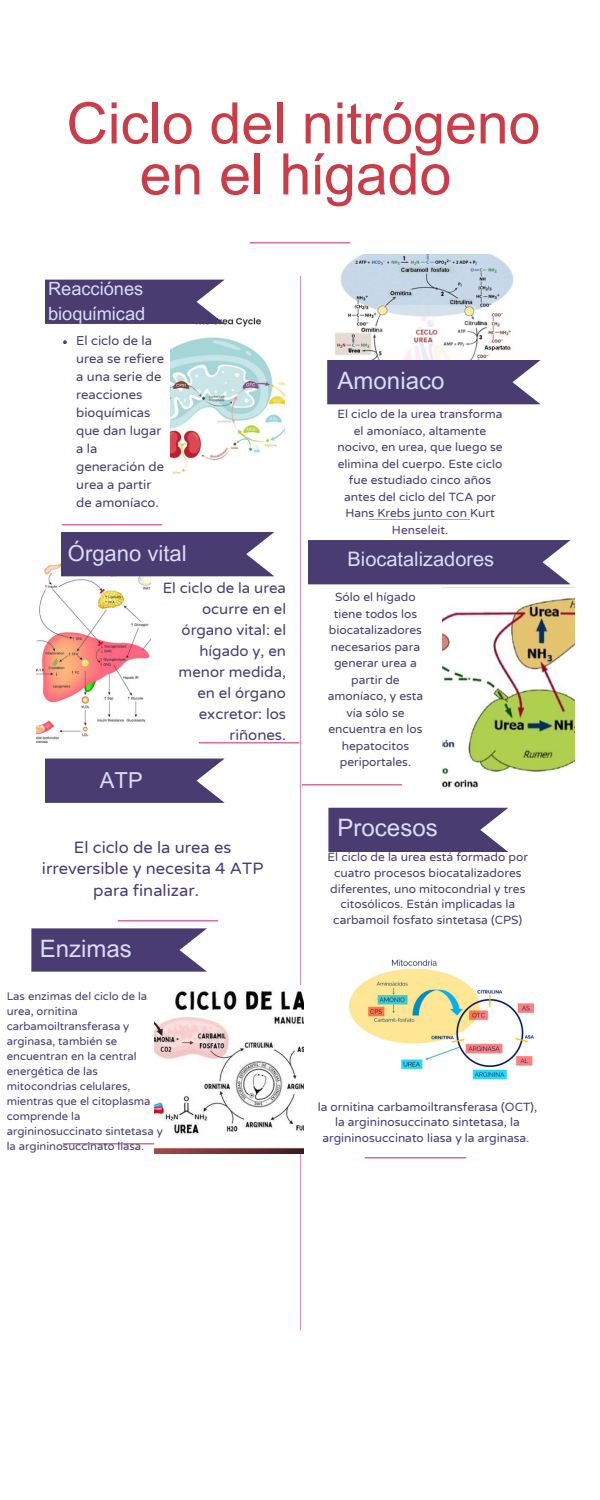
<style>
.page{position:relative;width:600px;height:1500px;background:#fff}
.page>*{position:absolute;margin:0;border:0;box-sizing:border-box;transform-origin:0 0}
.t1{font:57.2px/51px "Arial MT Pro";color:#ca3c47;text-align:center}
.t2{font:24px "Arial MT Pro";color:#dddcf8}
.t3{font:22px "Arial MT Pro";color:#dddcf8}
.t4{font:20px "Arial MT Pro";color:#dddcf8}
.t5{font:18.2px/24.8px "Arial MT Pro";color:#dddcf8}
.t6{font:16.5px/21px "Varela Round";color:#483c71;text-align:center}
.t7{font:15px/21px "Varela Round";color:#483c71;text-align:right}
.t8{font:13px/18px "Varela Round";color:#483c71}
.t9{font:12px/16.5px "Varela Round";color:#483c71;text-align:center}
.t10{font:11.3px/15px "Varela Round";color:#483c71}
</style>
<div class="page">
<img style="left:170px;top:317px;width:114px;height:158px">
<img style="left:61px;top:524px;width:102px;height:1px">
<img style="left:62px;top:1144px;width:92px;height:1px">
<img style="left:117px;top:920px;width:102px;height:1px">
<img style="left:249px;top:242px;width:102px;height:1px">
<img style="left:300px;top:275px;width:1px;height:1056px">
<img style="left:364px;top:1158px;width:103px;height:1px">
<img style="left:37px;top:563px;width:114px;height:180px">
<svg style="left:45px;top:280px;width:180px;height:44px;background:#564b7c"></svg>
<div style="left:61px;top:532px;width:213px;height:44px;background:#483c71"></div>
<img style="left:198px;top:742px;width:103px;height:1px">
<img style="left:300px;top:785px;width:103px;height:1px">
<img style="left:368px;top:519px;width:103px;height:1px">
<img style="left:443px;top:587px;width:131px;height:201px">
<div style="left:308px;top:540px;width:263px;height:44px;background:#483c71"></div>
<img style="left:155px;top:985px;width:148px;height:169px">
<svg style="left:31px;top:928px;width:176px;height:44px;background:#594e7e"></svg>
<img style="left:335px;top:255px;width:179px;height:105px">
<svg style="left:45px;top:759px;width:180px;height:44px;background:#574c7c"></svg>
<svg style="left:327px;top:360px;width:214px;height:44px;background:#54497a"></svg>
<svg style="left:328px;top:808px;width:180px;height:44px;background:#564b7c"></svg>
<img style="left:348px;top:959px;width:187px;height:121px">
<svg style="left:63px;top:340px;width:4px;height:4px"></svg>
<h1 class="t1" style="left:66px;top:105px;width:475px">Ciclo del nitrógeno en el hígado</h1>
<h6 class="t5" style="left:48px;top:279px;width:99px">Reacciónes bioquímicad</h6>
<h6 class="t8" style="left:76px;top:332px;width:90px">El ciclo de la urea se refiere a una serie de reacciones bioquímicas que dan lugar a la generación de urea a partir de amoníaco.</h6>
<h3 class="t3" style="left:68px;top:545px;width:120px">Órgano vital</h3>
<h6 class="t3" style="left:100px;top:772px;width:44px">ATP</h6>
<p class="t7" style="left:163px;top:578px;width:125px">El ciclo de la urea ocurre en el órgano vital: el hígado y, en menor medida, en el órgano excretor: los riñones.</p>
<p class="t6" style="left:42px;top:837px;width:223px">El ciclo de la urea es irreversible y necesita 4 ATP</p>
<h3 class="t6" style="left:93px;top:880px;width:107px">para finalizar.</h3>
<p class="t2" style="left:40px;top:939px;width:94px">Enzimas</p>
<h4 class="t10" style="left:7px;top:989px;width:157px">Las enzimas del ciclo de la urea, ornitina carbamoiltransferasa y arginasa, también se encuentran en la central energética de las mitocondrias celulares, mientras que el citoplasma comprende la argininosuccinato sintetasa y la argininosuccinato liasa.</h4>
<p class="t2" style="left:338px;top:372px;width:108px">Amoniaco</p>
<p class="t9" style="left:337px;top:406px;width:167px">El ciclo de la urea transforma el amoníaco, altamente nocivo, en urea, que luego se elimina del cuerpo. Este ciclo fue estudiado cinco años antes del ciclo del TCA por<br>Hans Krebs junto con Kurt<br>Henseleit.</p>
<p class="t4" style="left:348px;top:551px;width:148px">Biocatalizadores</p>
<p class="t9" style="left:328px;top:589px;width:97px">Sólo el hígado tiene todos los biocatalizadores necesarios para generar urea a partir de amoníaco, y esta vía sólo se encuentra en los hepatocitos periportales.</p>
<h5 class="t2" style="left:338px;top:819px;width:102px">Procesos</h5>
<p class="t9" style="left:328px;top:850px;width:202px;line-height:15.8px">El ciclo de la urea está formado por cuatro procesos biocatalizadores diferentes, uno mitocondrial y tres citosólicos. Están implicadas la carbamoil fosfato sintetasa (CPS)</p>
<h4 class="t9" style="left:318px;top:1099px;width:221px;line-height:15.8px">la ornitina carbamoiltransferasa (OCT), la argininosuccinato sintetasa, la argininosuccinato liasa y la arginasa.</h4>
</div>
